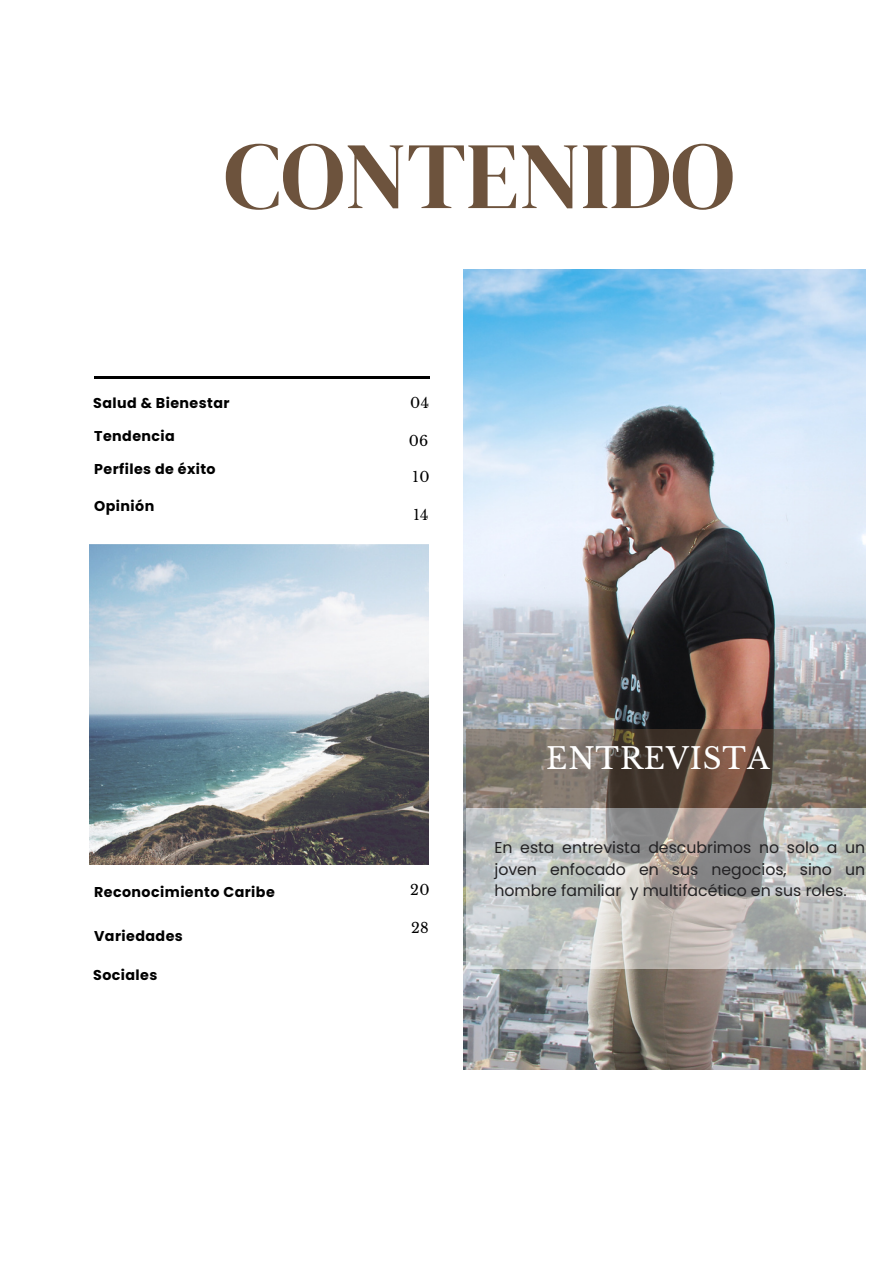
<style>
.page{position:relative;width:893px;height:1264px;background:#fff}
.page>*{position:absolute;margin:0;border:0;box-sizing:border-box;transform-origin:0 0}
.t1{font:94.8px "DM Serif Display";color:#6d533d}
.t2{font:29.25px "Libre Baskerville";letter-spacing:.03em;color:#fff}
.t3{font:15.75px/21.3px "Poppins";color:#232224;text-align:justify}
.t4{font:700 14.25px "Poppins";letter-spacing:.03em;color:#000}
.t5{font:14.25px "Libre Baskerville";letter-spacing:.03em;color:#000}
</style>
<div class="page">
<hr style="left:94px;top:376px;width:335px;height:2px;background:#000">
<img style="left:89px;top:544px;width:339px;height:320px">
<img style="left:464px;top:269px;width:401px;height:800px">
<svg style="left:466px;top:728px;width:399px;height:79px;background:#6f6257"></svg>
<svg style="left:466px;top:807px;width:399px;height:161px;background:#babab8"></svg>
<h3 class="t1" style="left:224px;top:110px;width:512px">CONTENIDO</h3>
<h1 class="t4" style="left:93px;top:393px;width:138px">Salud &amp; Bienestar</h1>
<h3 class="t5" style="left:410px;top:394px;width:20px">04</h3>
<p class="t5" style="left:408px;top:432px;width:21px">06</p>
<h3 class="t5" style="left:412px;top:468px;width:18px">10</h3>
<p class="t5" style="left:413px;top:506px;width:17px">14</p>
<p class="t4" style="left:94px;top:426px;width:82px">Tendencia</p>
<h3 class="t4" style="left:94px;top:459px;width:123px">Perfiles de éxito</h3>
<p class="t4" style="left:94px;top:496px;width:62px">Opinión</p>
<h3 class="t4" style="left:94px;top:882px;width:182px">Reconocimiento Caribe</h3>
<p class="t4" style="left:94px;top:925px;width:90px">Variedades</p>
<h2 class="t4" style="left:93px;top:965px;width:66px">Sociales</h2>
<h3 class="t5" style="left:410px;top:881px;width:21px">20</h3>
<p class="t5" style="left:411px;top:919px;width:19px">28</p>
<p class="t2" style="left:546px;top:740px;width:225px">ENTREVISTA</p>
<h3 class="t3" style="left:494px;top:837px;width:372px">En esta entrevista descubrimos no solo a un joven enfocado en sus negocios, sino un hombre familiar y multifacético en sus roles.</h3>
</div>
